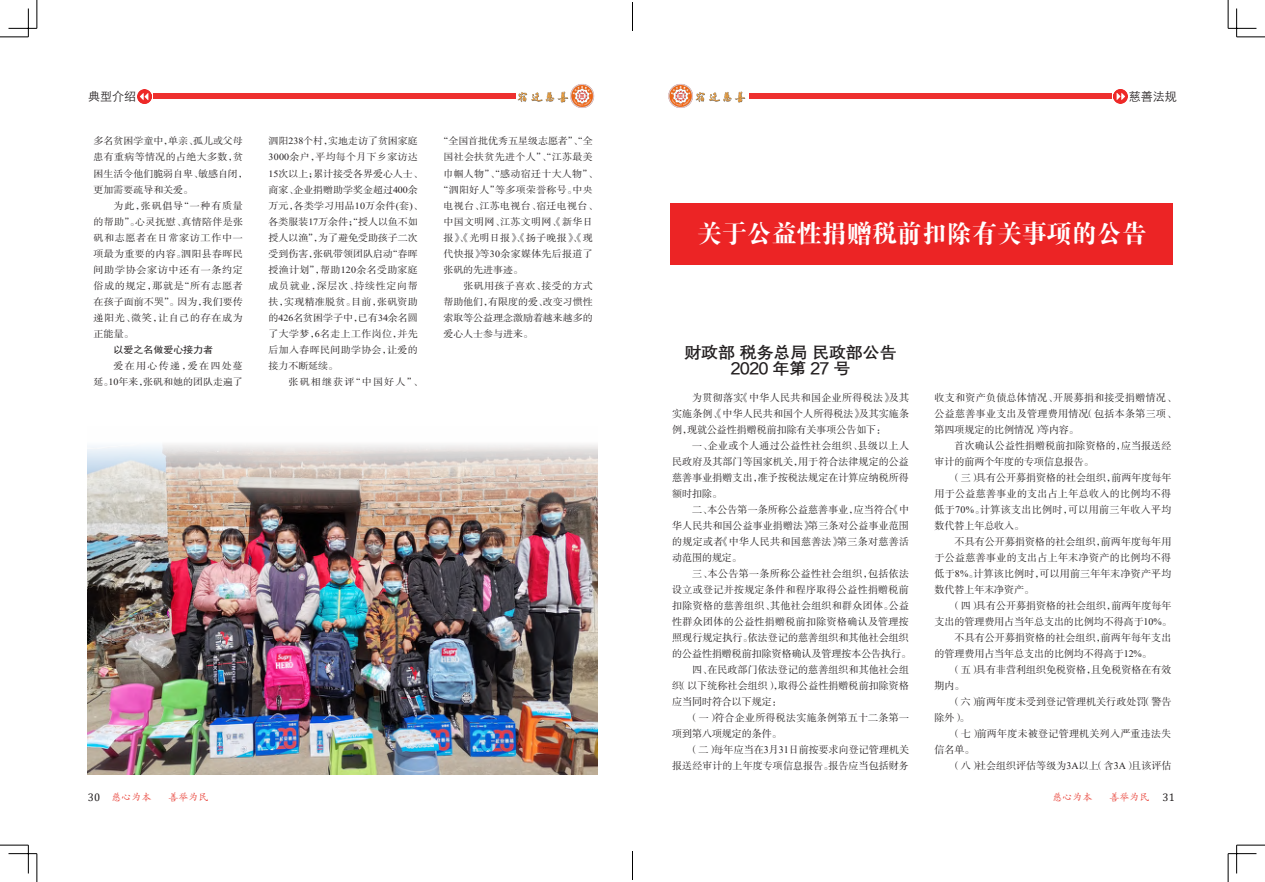
<style>
.page{position:relative;width:1265px;height:882px;background:#fff}
.page>*{position:absolute;margin:0;border:0;box-sizing:border-box;transform-origin:0 0}
.红底白字居中大标题{font:25px "FZDBSK GBK1 0";color:#fff}
.居中二级标题副本{font:16.1px/16px "FZCDXK GBK1 0";letter-spacing:-.005em;color:#231f20;text-align:center;scale:1.05 1}
.t1{font:12px "ST Xihei";color:#231f20}
.正文{font:10px/16px "FZSSK GBK1 0";letter-spacing:.005em;color:#231f20;text-align:justify}
.正文-2{font:10px/16px "FZSSK GBK1 0";letter-spacing:.03em;color:#231f20}
.正文-3{font:10px/16px "FZSSK GBK1 0";letter-spacing:.025em;color:#231f20}
.t2{font:10px "ST Kaiti";color:#e7372d}
.正文-4{font:9.5px/16px "FZSSK GBK1 0";letter-spacing:-.005em;color:#231f20;scale:1.05 1}
.正文-5{font:9.5px/16px "FZSSK GBK1 0";letter-spacing:.025em;color:#231f20;text-align:justify;scale:1.05 1}
.正文-6{font:9.5px "FZSSK GBK1 0";letter-spacing:.12em;color:#231f20;scale:1.05 1}
.正文-7{font:9.5px "Sim Hei";letter-spacing:-.005em;color:#231f20;scale:1.05 1}
.s1{font-family:"Times New Roman"}
.s2{font-family:"Cambria Math";font-size:11px;color:#231f20}
</style>
<div class="page">
<div style="left:153px;top:94px;width:363px;height:5px;background:#ee302f"></div>
<div style="left:748px;top:94px;width:363px;height:5px;background:#ee302f"></div>
<img style="left:668px;top:84px;width:25px;height:24px">
<img style="left:568px;top:84px;width:27px;height:24px">
<img style="left:517px;top:91px;width:51px;height:12px">
<img style="left:695px;top:91px;width:50px;height:12px">
<img style="left:1113px;top:89px;width:14px;height:14px">
<img style="left:138px;top:89px;width:14px;height:14px">
<div style="left:670px;top:202px;width:503px;height:62px;background:#ec2425"></div>
<img style="left:88px;top:444px;width:509px;height:330px">
<svg style="left:0;top:0;width:38px;height:38px"></svg>
<svg style="left:0;top:844px;width:38px;height:38px"></svg>
<svg style="left:1227px;top:0;width:37px;height:38px"></svg>
<svg style="left:1227px;top:844px;width:37px;height:38px"></svg>
<svg style="left:632px;top:3px;width:1px;height:28px"></svg>
<svg style="left:632px;top:851px;width:1px;height:28px"></svg>
<p class="t1" style="left:88px;top:87px;width:50px">典型介绍</p>
<p class="t1" style="left:1128px;top:87px;width:49px">慈善法规</p>
<p class="正文-4" style="left:94px;top:133px;width:148px">多名贫困学童中，单亲、孤儿或父母患有重病等情况的占绝大多数，贫困生活令他们脆弱自卑、敏感自闭，更加需要疏导和关爱。</p>
<p class="正文-5" style="left:94px;top:197px;width:144px;text-indent:20px">为此，张矾倡导“一种有质量的帮助”。心灵抚慰、真情陪伴是张矾和志愿者在日常家访工作中一项最为重要的内容。泗阳县春晖民间助学协会家访中还有一条约定俗成的规定，那就是“所有志愿者在孩子面前不哭”。因为，我们要传递阳光、微笑，让自己的存在成为正能量。</p>
<p class="正文-7" style="left:114px;top:344px;width:96px">以爱之名做爱心接力者</p>
<p class="正文-4" style="left:94px;top:357px;width:144px;text-align:right">爱在用心传递，爱在四处蔓<br>延。<span class="s1">10</span>年来，张矾和她的团队走遍了</p>
<p class="正文-4" style="left:268px;top:133px;width:148px">泗阳<span class="s1">238</span>个村，实地走访了贫困家庭<br><span class="s1">3000</span>余户，平均每个月下乡家访达<br><span class="s1">15</span>次以上；累计接受各界爱心人士、商家、企业捐赠助学奖金超过<span class="s1">400</span>余万元，各类学习用品<span class="s1">10</span>万余件<span class="s1">(</span>套<span class="s1">)</span>、各类服装<span class="s1">17</span>万余件；“授人以鱼不如授人以渔”，为了避免受助孩子二次受到伤害，张矾带领团队启动“春晖授渔计划”，帮助<span class="s1">120</span>余名受助家庭成员就业，深层次、持续性定向帮扶，实现精准脱贫。目前，张矾资助的<span class="s1">426</span>名贫困学子中，已有<span class="s1">34</span>余名圆了大学梦，<span class="s1">6</span>名走上工作岗位，并先后加入春晖民间助学协会，让爱的接力不断延续。</p>
<p class="正文-6" style="left:288px;top:376px;width:129px">张矾相继获评“中国好人”、</p>
<p class="正文-4" style="left:438px;top:133px;width:148px">“全国首批优秀五星级志愿者”、“全</p>
<p class="正文-5" style="left:443px;top:149px;width:144px">国社会扶贫先进个人”、“江苏最美</p>
<p class="正文-5" style="left:443px;top:165px;width:148px">巾帼人物”、“感动宿迁十大人物”、</p>
<p class="正文-5" style="left:438px;top:181px;width:148px">“泗阳好人”等多项荣誉称号。中央</p>
<p class="正文-5" style="left:443px;top:197px;width:148px">电视台、江苏电视台、宿迁电视台、</p>
<p class="正文-5" style="left:443px;top:213px;width:144px">中国文明网、江苏文明网、《新华日</p>
<p class="正文-5" style="left:443px;top:229px;width:144px">报》、《光明日报》、《扬子晚报》、《现</p>
<p class="正文-5" style="left:443px;top:245px;width:144px">代快报》等<span class="s1">30</span>余家媒体先后报道了</p>
<p class="正文-4" style="left:443px;top:261px;width:77px">张矾的先进事迹。</p>
<p class="正文-5" style="left:443px;top:277px;width:144px;text-indent:20px">张矾用孩子喜欢、接受的方式帮助他们，有限度的爱、改变习惯性索取等公益理念激励着越来越多的爱心人士参与进来。</p>
<p class="红底白字居中大标题" style="left:696px;top:220px;width:451px">关于公益性捐赠税前扣除有关事项的公告</p>
<p class="居中二级标题副本" style="left:684px;top:345px;width:204px">财政部税务总局民政部公告<br>2020 年第 27 号</p>
<p class="正文" style="left:672px;top:389px;width:238px;text-indent:20px">为贯彻落实《中华人民共和国企业所得税法》及其实施条例、《中华人民共和国个人所得税法》及其实施条例，现就公益性捐赠税前扣除有关事项公告如下：</p>
<p class="正文" style="left:672px;top:437px;width:238px;text-indent:20px">一、企业或个人通过公益性社会组织、县级以上人民政府及其部门等国家机关，用于符合法律规定的公益慈善事业捐赠支出，准予按税法规定在计算应纳税所得额时扣除。</p>
<p class="正文" style="left:672px;top:501px;width:238px;text-indent:20px">二、本公告第一条所称公益慈善事业，应当符合《中华人民共和国公益事业捐赠法》第三条对公益事业范围的规定或者《中华人民共和国慈善法》第三条对慈善活动范围的规定。</p>
<p class="正文-2" style="left:672px;top:565px;width:240px;text-indent:20px">三、本公告第一条所称公益性社会组织，包括依法设立或登记并按规定条件和程序取得公益性捐赠税前扣除资格的慈善组织、其他社会组织和群众团体。公益性群众团体的公益性捐赠税前扣除资格确认及管理按照现行规定执行。依法登记的慈善组织和其他社会组织的公益性捐赠税前扣除资格确认及管理按本公告执行。</p>
<p class="正文" style="left:672px;top:661px;width:238px;text-indent:20px">四、在民政部门依法登记的慈善组织和其他社会组织（以下统称社会组织），取得公益性捐赠税前扣除资格应当同时符合以下规定：</p>
<p class="正文-3" style="left:672px;top:709px;width:238px;text-indent:16px">（一）符合企业所得税法实施条例第五十二条第一项到第八项规定的条件。</p>
<p class="正文" style="left:672px;top:741px;width:238px;text-align:right">（二）每年应当在<span class="s1">3</span>月<span class="s1">31</span>日前按要求向登记管理机关<br>报送经审计的上年度专项信息报告。报告应当包括财务</p>
<p class="正文" style="left:934px;top:389px;width:243px">收支和资产负债总体情况、开展募捐和接受捐赠情况、公益慈善事业支出及管理费用情况（包括本条第三项、第四项规定的比例情况）等内容。</p>
<p class="正文" style="left:934px;top:437px;width:238px;text-indent:20px">首次确认公益性捐赠税前扣除资格的，应当报送经审计的前两个年度的专项信息报告。</p>
<p class="正文" style="left:934px;top:469px;width:238px;text-indent:16px">（三）具有公开募捐资格的社会组织，前两年度每年用于公益慈善事业的支出占上年总收入的比例均不得低于<span class="s1">70%</span>。计算该支出比例时，可以用前三年收入平均数代替上年总收入。</p>
<p class="正文" style="left:934px;top:533px;width:238px;text-indent:20px">不具有公开募捐资格的社会组织，前两年度每年用于公益慈善事业的支出占上年末净资产的比例均不得低于<span class="s1">8%</span>。计算该比例时，可以用前三年年末净资产平均数代替上年末净资产。</p>
<p class="正文" style="left:934px;top:597px;width:239px;text-align:right">（四）具有公开募捐资格的社会组织，前两年度每年<br>支出的管理费用占当年总支出的比例均不得高于<span class="s1">10%</span>。</p>
<p class="正文" style="left:934px;top:629px;width:238px;text-indent:20px">不具有公开募捐资格的社会组织，前两年每年支出的管理费用占当年总支出的比例均不得高于<span class="s1">12%</span>。</p>
<p class="正文" style="left:934px;top:661px;width:238px;text-indent:16px">（五）具有非营利组织免税资格，且免税资格在有效期内。</p>
<p class="正文" style="left:934px;top:693px;width:238px;text-indent:16px">（六）前两年度未受到登记管理机关行政处罚（警告除外）。</p>
<p class="正文-3" style="left:934px;top:725px;width:238px;text-indent:16px">（七）前两年度未被登记管理机关列入严重违法失信名单。</p>
<p class="正文" style="left:950px;top:757px;width:222px">（八）社会组织评估等级为<span class="s1">3A</span>以上（含<span class="s1">3A</span>）且该评估</p>
<p class="t2" style="left:88px;top:790px;width:65px"><span class="s2">30</span> 慈心为本</p>
<p class="t2" style="left:168px;top:790px;width:41px">善举为民</p>
<p class="t2" style="left:1052px;top:789px;width:41px">慈心为本</p>
<p class="t2" style="left:1109px;top:789px;width:67px">善举为民 <span class="s2">31</span></p>
</div>
